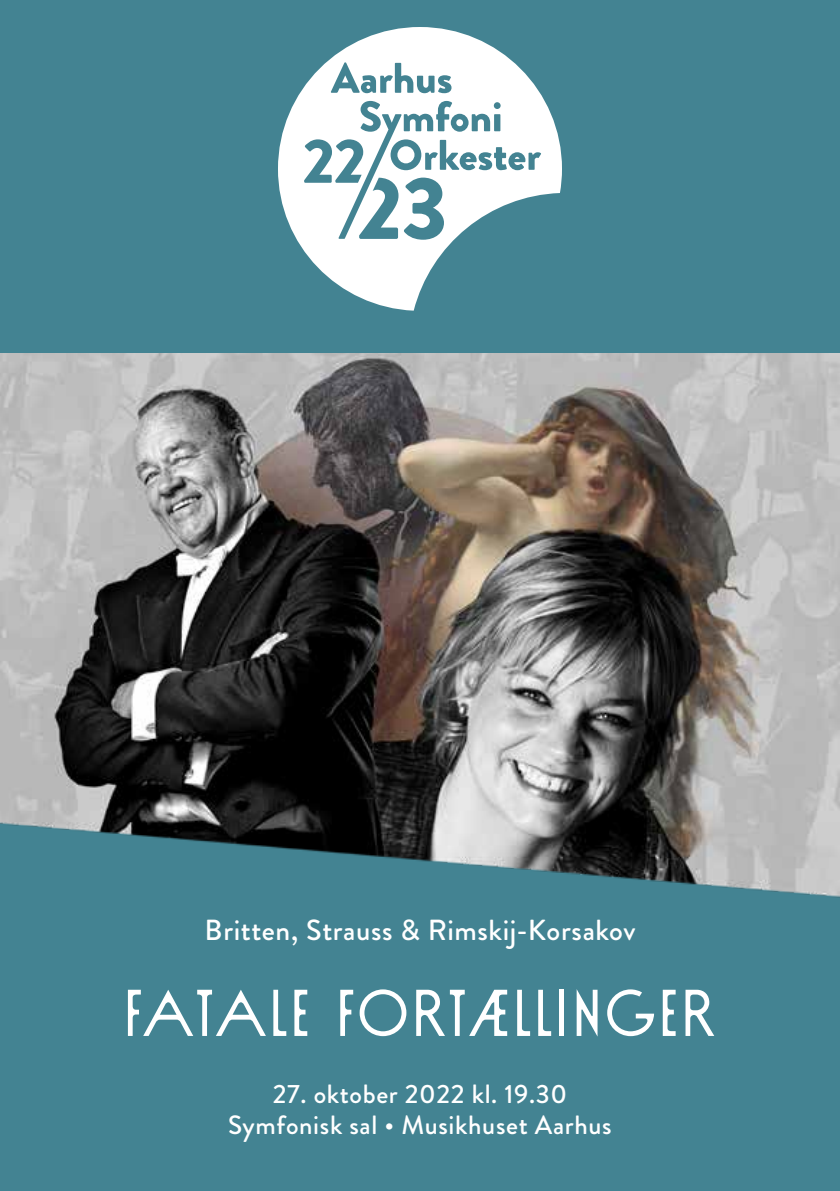
<style>
.page{position:relative;width:840px;height:1191px;background:#fff}
.page>*{position:absolute;margin:0;border:0;box-sizing:border-box;transform-origin:0 0}
.t1{font:66px "Sud";color:#fff}
.t2{font:500 29px "Brandon Grotesque";letter-spacing:.02em;color:#fff}
.t3{font:500 26.4px/31.6px "Brandon Grotesque";letter-spacing:.025em;color:#fff;text-align:center}
</style>
<div class="page">
<div style="left:0;top:0;width:839px;height:1191px;background:#438392"></div>
<svg style="left:278px;top:27px;width:283px;height:284px"></svg>
<div style="left:456px;top:119px;width:7px;height:7px;background:#fff;border-radius:50%"></div>
<img style="left:0;top:353px;width:839px;height:546px">
<p class="t2" style="left:204px;top:910px;width:432px">Britten, Strauss &amp; Rimskij-Korsakov</p>
<h1 class="t1" style="left:123px;top:973px;width:595px">FATALE FORTÆLLINGER</h1>
<p class="t3" style="left:228px;top:1078px;width:385px">27. oktober 2022 kl. 19.30<br>Symfonisk sal • Musikhuset Aarhus</p>
</div>
